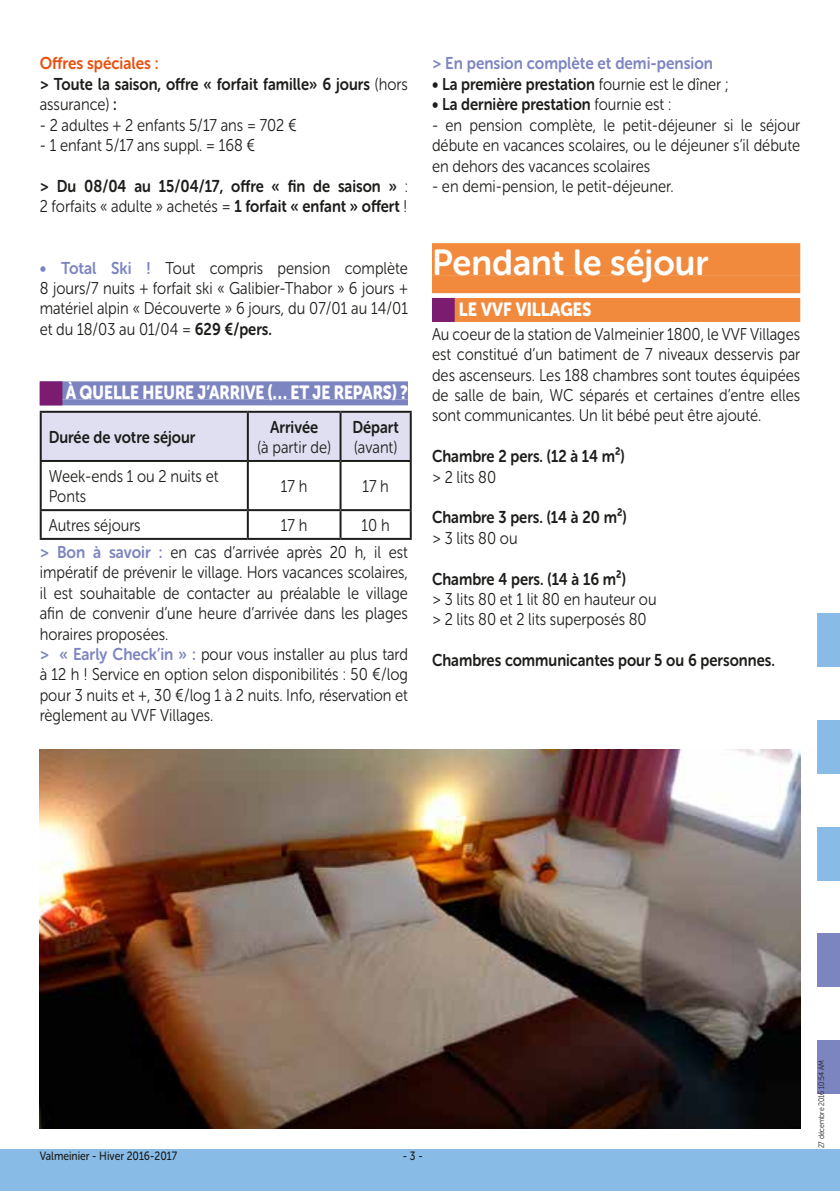
<style>
.page{position:relative;width:840px;height:1191px;background:#fff}
.page>*{position:absolute;margin:0;border:0;box-sizing:border-box;transform-origin:0 0}
.t1{font:36px "Museo Sans Rounded 700";color:#fff;scale:.96 1}
.t2{font:19px "Museo Sans Rounded 900";color:#fff;scale:.84 1}
.t3{font:19px "Museo Sans Rounded 900";color:#fff;scale:.87 1}
.t4{font:17px/20.4px "Museo Sans Rounded 300";color:#1d1d1b;scale:.87 1}
.t5{font:17px/20.4px "Museo Sans Rounded 700";color:#1d1d1b;scale:.87 1}
.t6{font:17px "Museo Sans Rounded 700";color:#7d85c1;scale:.9 1}
.t7{font:12px "Museo Sans Rounded 500";color:#1d1d1b;scale:.87 1}
.t8{font:8px "Museo Sans Rounded 300";color:#1d1d1b;scale:.87 1}
.s1{color:#e9500e}
.s2{font-family:"Museo Sans Rounded 300"}
.s3{font-family:"Museo Sans Rounded 700"}
.s4{font-family:"Museo Sans Rounded 700";color:#7d85c1}
</style>
<div class="page">
<div style="left:0;top:1148px;width:839px;height:43px;background:#88bce7"></div>
<div style="left:816px;top:613px;width:23px;height:53px;background:#88bce7"></div>
<div style="left:816px;top:720px;width:23px;height:53px;background:#88bce7"></div>
<div style="left:816px;top:827px;width:23px;height:53px;background:#88bce7"></div>
<div style="left:816px;top:933px;width:23px;height:54px;background:#7d85c1"></div>
<div style="left:816px;top:1040px;width:23px;height:54px;background:#7d85c1"></div>
<div style="left:40px;top:381px;width:368px;height:18px;background:#7d85c1"></div>
<div style="left:40px;top:399px;width:368px;height:6px;background:#7d85c1"></div>
<div style="left:40px;top:381px;width:22px;height:24px;background:#7b1c70"></div>
<div style="left:42px;top:413px;width:367px;height:47px;background:#dfdff1"></div>
<hr style="left:40px;top:411px;width:208px;height:2px;background:#1d1d1b">
<hr style="left:40px;top:413px;width:2px;height:47px;background:#1d1d1b">
<hr style="left:248px;top:411px;width:92px;height:2px;background:#1d1d1b">
<hr style="left:247px;top:413px;width:2px;height:47px;background:#1d1d1b">
<hr style="left:340px;top:411px;width:71px;height:2px;background:#1d1d1b">
<hr style="left:339px;top:413px;width:2px;height:47px;background:#1d1d1b">
<hr style="left:409px;top:413px;width:2px;height:47px;background:#1d1d1b">
<hr style="left:40px;top:460px;width:208px;height:2px;background:#1d1d1b">
<hr style="left:40px;top:462px;width:2px;height:47px;background:#1d1d1b">
<hr style="left:248px;top:460px;width:92px;height:2px;background:#1d1d1b">
<hr style="left:247px;top:462px;width:2px;height:47px;background:#1d1d1b">
<hr style="left:340px;top:460px;width:71px;height:2px;background:#1d1d1b">
<hr style="left:339px;top:462px;width:2px;height:47px;background:#1d1d1b">
<hr style="left:409px;top:462px;width:2px;height:47px;background:#1d1d1b">
<hr style="left:40px;top:509px;width:208px;height:2px;background:#1d1d1b">
<hr style="left:40px;top:511px;width:2px;height:27px;background:#1d1d1b">
<hr style="left:248px;top:509px;width:92px;height:2px;background:#1d1d1b">
<hr style="left:247px;top:511px;width:2px;height:27px;background:#1d1d1b">
<hr style="left:340px;top:509px;width:71px;height:2px;background:#1d1d1b">
<hr style="left:339px;top:511px;width:2px;height:27px;background:#1d1d1b">
<hr style="left:409px;top:511px;width:2px;height:27px;background:#1d1d1b">
<hr style="left:40px;top:538px;width:208px;height:2px;background:#1d1d1b">
<hr style="left:248px;top:538px;width:92px;height:2px;background:#1d1d1b">
<hr style="left:340px;top:538px;width:71px;height:2px;background:#1d1d1b">
<div style="left:432px;top:243px;width:367px;height:32px;background:#f18a3d"></div>
<div style="left:432px;top:275px;width:367px;height:18px;background:#f18a3d"></div>
<div style="left:432px;top:298px;width:367px;height:18px;background:#f18a3d"></div>
<div style="left:432px;top:316px;width:367px;height:6px;background:#f18a3d"></div>
<div style="left:432px;top:298px;width:22px;height:24px;background:#7b1c70"></div>
<img style="left:40px;top:749px;width:759px;height:379px">
<p class="t5" style="left:40px;top:53px;width:424px"><span class="s1">Offres spéciales :<br></span>&gt; Toute la saison, offre « forfait famille» 6 jours <span class="s2">(hors</span></p>
<p class="t4" style="left:40px;top:94px;width:90px">assurance) <span class="s3">:</span></p>
<p class="t4" style="left:40px;top:115px;width:297px">- 2 adultes + 2 enfants 5/17 ans = 702 €</p>
<p class="t4" style="left:40px;top:135px;width:249px">- 1 enfant 5/17 ans suppl. = 168 €</p>
<p class="t5" style="left:40px;top:176px;width:424px">&gt; Du 08/04 au 15/04/17, offre « fin de saison » <span class="s2">:</span></p>
<p class="t4" style="left:40px;top:196px;width:424px">2 forfaits « adulte » achetés = <span class="s3">1 forfait « enfant » offert</span> !</p>
<p class="t4" style="left:40px;top:258px;width:424px;text-align:justify"><span class="s4">• Total Ski !</span> Tout compris pension complète 8 jours/7 nuits + forfait ski « Galibier-Thabor » 6 jours + matériel alpin « Découverte » 6 jours, du 07/01 au 14/01 et du 18/03 au 01/04 = <span class="s3">629 €/pers.</span></p>
<p class="t2" style="left:66px;top:382px;width:408px">À QUELLE HEURE J’ARRIVE (… ET JE REPARS) ?</p>
<p class="t5" style="left:49px;top:427px;width:170px">Durée de votre séjour</p>
<p class="t5" style="left:270px;top:416px;width:57px">Arrivée</p>
<p class="t4" style="left:257px;top:437px;width:86px">(à partir de)</p>
<p class="t5" style="left:352px;top:416px;width:55px">Départ</p>
<p class="t4" style="left:354px;top:437px;width:51px">(avant)</p>
<p class="t4" style="left:49px;top:466px;width:196px">Week-ends 1 ou 2 nuits et<br>Ponts</p>
<p class="t4" style="left:281px;top:476px;width:32px">17 h</p>
<p class="t4" style="left:362px;top:476px;width:32px">17 h</p>
<p class="t4" style="left:49px;top:515px;width:107px">Autres séjours</p>
<p class="t4" style="left:281px;top:515px;width:32px">17 h</p>
<p class="t4" style="left:40px;top:512px;width:424px;line-height:27px;text-indent:321px">10 h<br><span class="s4">&gt; Bon à savoir :</span> en cas d’arrivée après 20 h, il est</p>
<p class="t4" style="left:40px;top:562px;width:424px">impératif de prévenir le village. Hors vacances scolaires, il est souhaitable de contacter au préalable le village afin de convenir d’une heure d’arrivée dans les plages horaires proposées.<br><span class="s4">&gt; « Early Check’in » :</span> pour vous installer au plus tard à 12 h ! Service en option selon disponibilités : 50 €/log pour 3 nuits et +, 30 €/log 1 à 2 nuits. Info, réservation et règlement au VVF Villages.</p>
<p class="t6" style="left:432px;top:54px;width:314px">&gt; En pension complète et demi-pension</p>
<p class="t5" style="left:432px;top:74px;width:342px">• La première prestation <span class="s2">fournie est le dîner ;</span></p>
<p class="t5" style="left:432px;top:94px;width:276px">• La dernière prestation <span class="s2">fournie est :</span></p>
<p class="t4" style="left:432px;top:115px;width:424px;text-align:justify">- en pension complète, le petit-déjeuner si le séjour débute en vacances scolaires, ou le déjeuner s’il débute en dehors des vacances scolaires</p>
<p class="t4" style="left:432px;top:176px;width:279px">- en demi-pension, le petit-déjeuner.</p>
<h1 class="t1" style="left:432px;top:243px;width:289px">Pendant le séjour</h1>
<p class="t3" style="left:458px;top:298px;width:77px">LEVVF VILLA</p>
<p class="t3" style="left:560px;top:298px;width:26px">GES</p>
<p class="t4" style="left:432px;top:324px;width:424px;text-align:justify">Au coeur de la station de Valmeinier 1800, le VVF Villages est constitué d’un batiment de 7 niveaux desservis par des ascenseurs. Les 188 chambres sont toutes équipées de salle de bain, WC séparés et certaines d’entre elles sont communicantes. Un lit bébé peut être ajouté.</p>
<p class="t5" style="left:432px;top:446px;width:223px">Chambre 2 pers. (12 à 14 m²)</p>
<p class="t4" style="left:432px;top:467px;width:75px">&gt; 2 lits 80</p>
<p class="t5" style="left:432px;top:507px;width:225px">Chambre 3 pers. (14 à 20 m²)</p>
<p class="t4" style="left:432px;top:528px;width:100px">&gt; 3 lits 80 ou</p>
<p class="t5" style="left:432px;top:568px;width:224px">Chambre 4 pers. (14 à 16 m²)</p>
<p class="t4" style="left:432px;top:589px;width:259px">&gt; 3 lits 80 et 1 lit 80 en hauteur ou &gt; 2 lits 80 et 2 lits superposés 80</p>
<p class="t5" style="left:432px;top:650px;width:395px">Chambres communicantes pour 5 ou 6 personnes.</p>
<p class="t7" style="left:40px;top:1148px;width:159px">Valmeinier - Hiver 2016-2017</p>
<p class="t7" style="left:403px;top:1148px;width:24px">- 3 -</p>
<p class="t8" style="left:816px;top:1148px;width:103px;rotate:-90deg">27 décembre 2016 10:54 AM</p>
</div>
